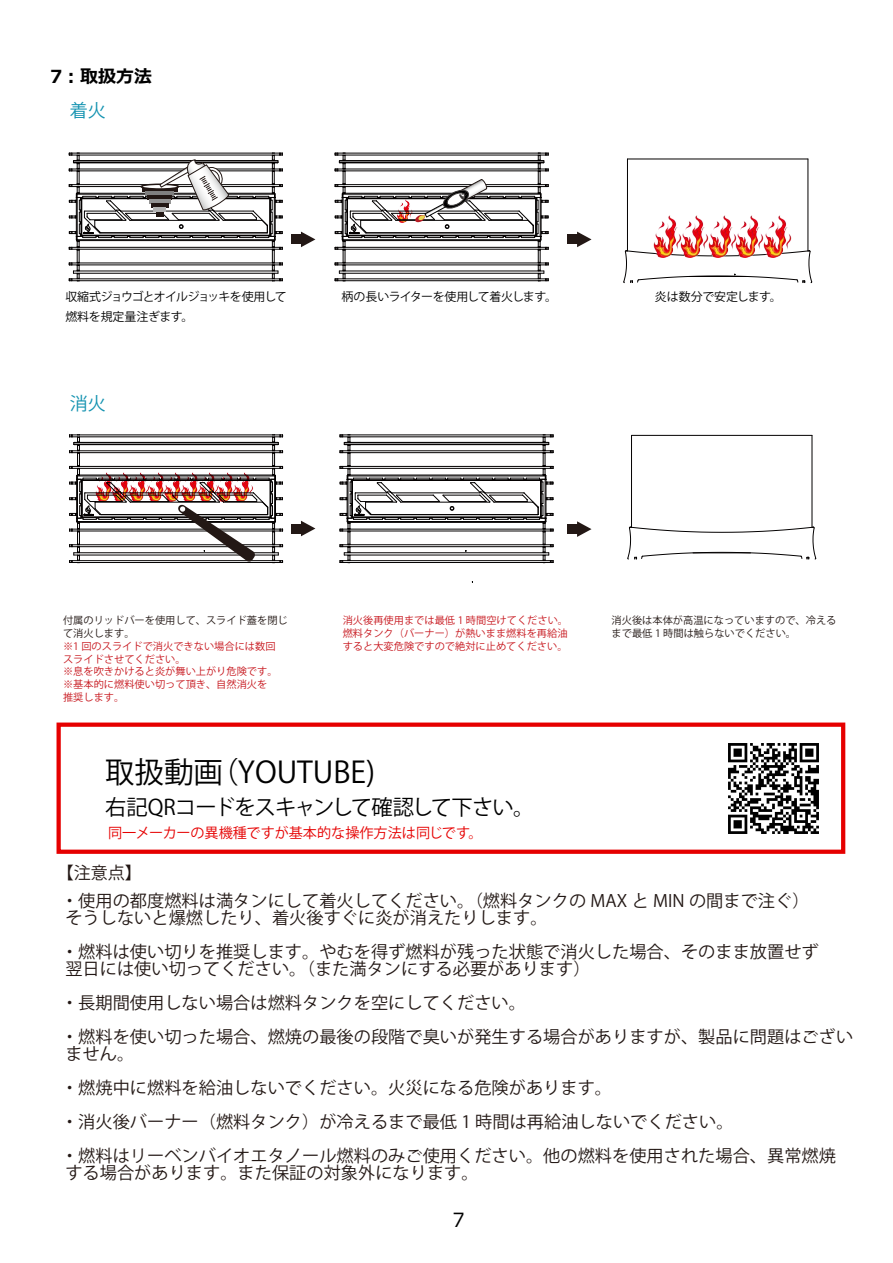
<style>
.page{position:relative;width:893px;height:1263px;background:#fff}
.page>*{position:absolute;margin:0;border:0;box-sizing:border-box;transform-origin:0 0}
.t1{font:29.55px "Koz Go Pr 6 N";color:#000}
.t2{font:21.3px "Koz Go Pr 6 N";letter-spacing:-.04em;color:#000}
.t3{font:19.5px "Meiryo";color:#000}
.t4{font:700 18px "Meiryo";color:#000}
.t5{font:18px "Koz Go Pr 6 N";color:#1292b0}
.t6{font:16.95px/34px "Koz Go Pr 6 N";color:#231815}
.t7{font:14.1px "Koz Go Pr 6 N";color:#e60000}
.t8{font:12px/19.8px "Koz Go Pr 6 N";letter-spacing:-.035em;color:#000}
.t9{font:12px "Koz Go Pr 6 N";color:#000}
.t10{font:10.2px/12.8px "Koz Go Pr 6 N";color:#c7161d}
.t11{font:10.2px/12.8px "Koz Go Pr 6 N";color:#231815}
</style>
<div class="page">
<div style="left:292px;top:235px;width:13px;height:9px;background:#231815"></div>
<svg style="left:301px;top:232px;width:14px;height:15px"></svg>
<div style="left:292px;top:524px;width:13px;height:9px;background:#231815"></div>
<svg style="left:301px;top:521px;width:14px;height:15px"></svg>
<div style="left:568px;top:235px;width:13px;height:9px;background:#231815"></div>
<svg style="left:577px;top:232px;width:14px;height:15px"></svg>
<div style="left:568px;top:524px;width:13px;height:10px;background:#231815"></div>
<svg style="left:577px;top:521px;width:14px;height:16px"></svg>
<img style="left:728px;top:743px;width:91px;height:91px">
<div style="left:56px;top:723px;width:789px;height:131px;border:4px solid #e60000"></div>
<hr style="left:627px;top:159px;width:181px;height:1px;background:#030000">
<hr style="left:807px;top:159px;width:1px;height:92px;background:#030000">
<hr style="left:627px;top:159px;width:1px;height:92px;background:#030000">
<svg style="left:623px;top:250px;width:189px;height:33px"></svg>
<img style="left:650px;top:216px;width:28px;height:41px">
<img style="left:678px;top:216px;width:27px;height:41px">
<img style="left:705px;top:216px;width:28px;height:41px">
<img style="left:733px;top:216px;width:27px;height:41px">
<img style="left:760px;top:216px;width:33px;height:41px">
<svg style="left:340px;top:435px;width:214px;height:129px"></svg>
<svg style="left:69px;top:435px;width:214px;height:129px"></svg>
<hr style="left:631px;top:435px;width:181px;height:1px;background:#030000">
<hr style="left:811px;top:435px;width:1px;height:92px;background:#030000">
<hr style="left:631px;top:435px;width:1px;height:92px;background:#030000">
<svg style="left:627px;top:527px;width:189px;height:33px"></svg>
<svg style="left:69px;top:153px;width:214px;height:129px"></svg>
<svg style="left:335px;top:153px;width:214px;height:129px"></svg>
<p class="t4" style="left:50px;top:64px;width:104px">7︓取扱方法</p>
<p class="t5" style="left:70px;top:100px;width:37px">着火</p>
<p class="t8" style="left:65px;top:287px;width:223px">収縮式ジョウゴとオイルジョッキを使用して燃料を規定量注ぎます。</p>
<p class="t8" style="left:341px;top:287px;width:217px">柄の長いライターを使用して着火します。</p>
<p class="t9" style="left:655px;top:290px;width:128px">炎は数分で安定します。</p>
<p class="t5" style="left:70px;top:394px;width:37px">消火</p>
<p class="t11" style="left:63px;top:615px;width:226px">付属のリッドバーを使用して、スライド蓋を閉じて消火します。</p>
<p class="t10" style="left:63px;top:640px;width:216px">※1 回のスライドで消火できない場合には数回スライドさせてください。<br>※息を吹きかけると炎が舞い上がり危険です。※基本的に燃料使い切って頂き、自然消火を推奨します。</p>
<p class="t10" style="left:343px;top:615px;width:227px;text-align:justify">消火後再使用までは最低 1 時間空けてください。燃料タンク（バーナー）が熱いまま燃料を再給油すると大変危険ですので絶対に止めてください。</p>
<h1 class="t1" style="left:105px;top:755px;width:272px">取扱動画（YOUTUBE)</h1>
<p class="t2" style="left:105px;top:796px;width:431px">右記QRコードをスキャンして確認して下さい。</p>
<p class="t7" style="left:108px;top:825px;width:376px">同一メーカーの異機種ですが基本的な操作方法は同じです。</p>
<p class="t11" style="left:611px;top:615px;width:226px">消火後は本体が高温になっていますので、冷えるまで最低 1 時間は触らないでください。</p>
<p class="t6" style="left:57px;top:860px;width:754px;line-height:27.6px">【注意点】<br>・使用の都度燃料は満タンにして着火してください。（燃料タンクの MAX と MIN の間まで注ぐ）</p>
<p class="t6" style="left:61px;top:901px;width:759px">そうしないと爆燃したり、着火後すぐに炎が消えたりします。<br>・燃料は使い切りを推奨します。やむを得ず燃料が残った状態で消火した場合、そのまま放置せず</p>
<p class="t6" style="left:61px;top:952px;width:793px">翌日には使い切ってください。（また満タンにする必要があります）<br>・長期間使用しない場合は燃料タンクを空にしてください。<br>・燃料を使い切った場合、燃焼の最後の段階で臭いが発生する場合がありますが、製品に問題はござい</p>
<p class="t6" style="left:61px;top:1037px;width:776px">ません。<br>・燃焼中に燃料を給油しないでください。火災になる危険があります。<br>・消火後バーナー（燃料タンク）が冷えるまで最低 1 時間は再給油しないでください。<br>・燃料はリーベンバイオエタノール燃料のみご使用ください。他の燃料を使用された場合、異常燃焼</p>
<p class="t6" style="left:65px;top:1156px;width:415px">する場合があります。また保証の対象外になります。</p>
<p class="t3" style="left:448px;top:1206px;width:21px">７</p>
</div>
